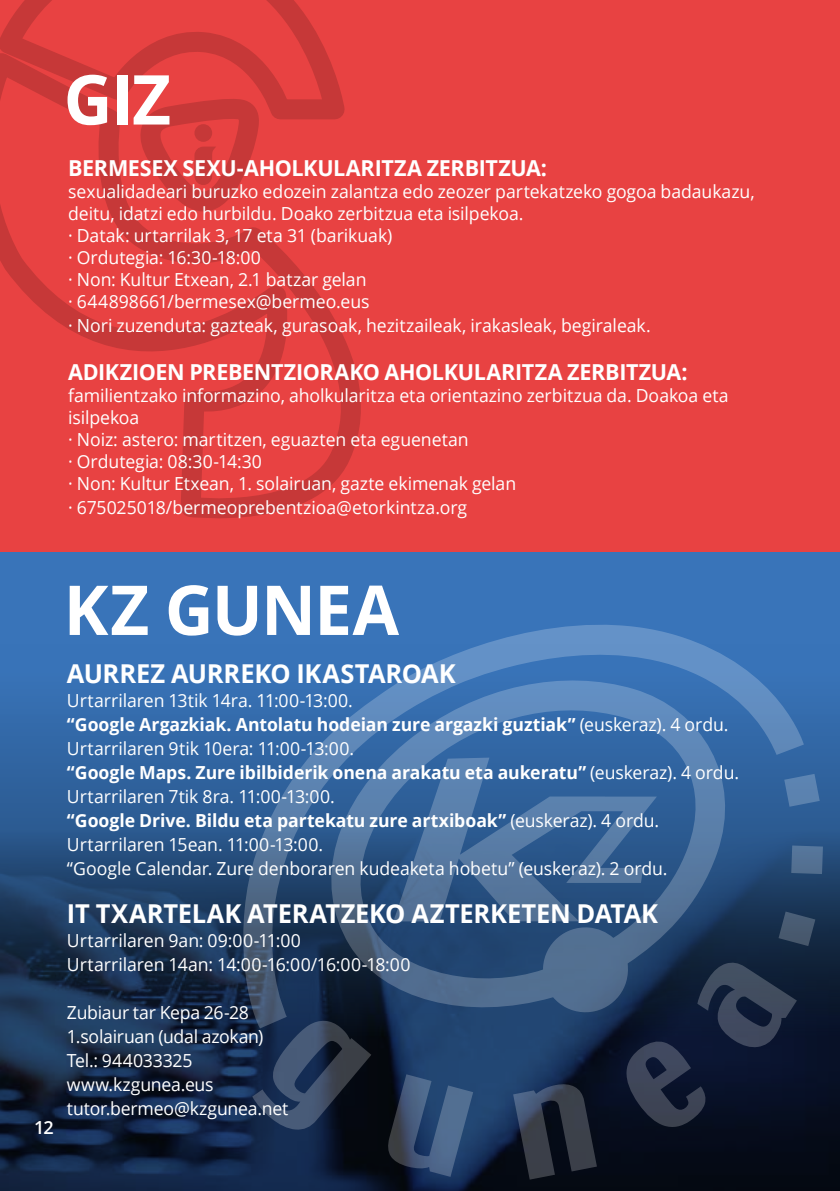
<style>
.page{position:relative;width:840px;height:1191px;background:#fff}
.page>*{position:absolute;margin:0;border:0;box-sizing:border-box;transform-origin:0 0}
.t1{font:700 68.8px "Open Sans";letter-spacing:-.025em;color:#fff}
.t2{font:700 26px "Open Sans";letter-spacing:-.01em;color:#fff}
.t3{font:700 22px "Open Sans";letter-spacing:-.015em;color:#fff}
.t4{font:18px/24px "Open Sans";letter-spacing:-.005em;color:#fff}
.t5{font:600 18px "Open Sans";color:#fff}
.s1{font-weight:700}
</style>
<div class="page">
<hr style="left:839px;top:0;width:1px;height:952px;background:#9d9ccd">
<hr style="left:839px;top:918px;width:1px;height:273px;background:#961c69">
<div style="left:0;top:550px;width:839px;height:641px;background:#3974b9"></div>
<img style="left:0;top:714px;width:839px;height:477px">
<svg style="left:252px;top:1028px;width:119px;height:102px;background:#25334b"></svg>
<svg style="left:387px;top:1074px;width:86px;height:102px;background:#32496a"></svg>
<svg style="left:513px;top:1083px;width:83px;height:96px;background:#272f3e"></svg>
<svg style="left:625px;top:1028px;width:171px;height:100px;background:#161f36"></svg>
<svg style="left:803px;top:911px;width:11px;height:35px"></svg>
<svg style="left:803px;top:845px;width:19px;height:29px"></svg>
<svg style="left:803px;top:774px;width:16px;height:32px"></svg>
<svg style="left:241px;top:625px;width:562px;height:403px"></svg>
<svg style="left:311px;top:669px;width:431px;height:353px;background:#39608f"></svg>
<div style="left:0;top:0;width:839px;height:551px;background:#e84242"></div>
<svg style="left:4px;top:0;width:311px;height:31px"></svg>
<svg style="left:0;top:31px;width:361px;height:488px"></svg>
<svg style="left:135px;top:87px;width:139px;height:134px"></svg>
<h1 class="t1" style="left:64px;top:51px;width:109px">GIZ</h1>
<p class="t3" style="left:68px;top:152px;width:480px">BERMESEX SEXU-AHOLKULARITZA ZERBITZUA:</p>
<p class="t4" style="left:68px;top:180px;width:687px;line-height:22px">sexualidadeari buruzko edozein zalantza edo zeozer partekatzeko gogoa badaukazu, deitu, idatzi edo hurbildu. Doako zerbitzua eta isilpekoa.<br>· Datak: urtarrilak 3, 17 eta 31 (barikuak)<br>· Ordutegia: 16:30-18:00<br>· Non: Kultur Etxean, 2.1 batzar gelan<br>· 644898661/bermesex@bermeo.eus</p>
<p class="t4" style="left:68px;top:313px;width:583px">· Nori zuzenduta: gazteak, gurasoak, hezitzaileak, irakasleak, begiraleak.</p>
<p class="t3" style="left:68px;top:356px;width:620px">ADIKZIOEN PREBENTZIORAKO AHOLKULARITZA ZERBITZUA:</p>
<p class="t4" style="left:68px;top:384px;width:661px;line-height:22px">familientzako informazino, aholkularitza eta orientazino zerbitzua da. Doakoa eta isilpekoa<br>· Noiz: astero: martitzen, eguazten eta eguenetan<br>· Ordutegia: 08:30-14:30<br>· Non: Kultur Etxean, 1. solairuan, gazte ekimenak gelan</p>
<p class="t4" style="left:68px;top:495px;width:400px">· 675025018/bermeoprebentzioa@etorkintza.org</p>
<p class="t5" style="left:34px;top:1115px;width:21px">12</p>
<h1 class="t1" style="left:64px;top:561px;width:337px">KZ GUNEA</h1>
<h2 class="t2" style="left:67px;top:655px;width:390px">AURREZ AURREKO IKASTAROAK</h2>
<p class="t4" style="left:67px;top:688px;width:673px">Urtarrilaren 13tik 14ra. 11:00-13:00.<br><span class="s1">“Google Argazkiak. Antolatu hodeian zure argazki guztiak”</span> (euskeraz). 4 ordu.<br>Urtarrilaren 9tik 10era: 11:00-13:00.<br><span class="s1">“Google Maps. Zure ibilbiderik onena arakatu eta aukeratu”</span> (euskeraz). 4 ordu.<br>Urtarrilaren 7tik 8ra. 11:00-13:00.<br><span class="s1">“Google Drive. Bildu eta partekatu zure artxiboak”</span> (euskeraz). 4 ordu.<br>Urtarrilaren 15ean. 11:00-13:00.<br>“Google Calendar. Zure denboraren kudeaketa hobetu” (euskeraz). 2 ordu.</p>
<h2 class="t2" style="left:67px;top:895px;width:592px">IT TXARTELAK ATERATZEKO AZTERKETEN DATAK</h2>
<p class="t4" style="left:67px;top:928px;width:345px">Urtarrilaren 9an: 09:00-11:00<br>Urtarrilaren 14an: 14:00-16:00/16:00-18:00</p>
<p class="t4" style="left:67px;top:1000px;width:223px">Zubiaur tar Kepa 26-28<br>1.solairuan (udal azokan)<br>Tel.: 944033325 www.kzgunea.eus tutor.bermeo@kzgunea.net</p>
</div>
